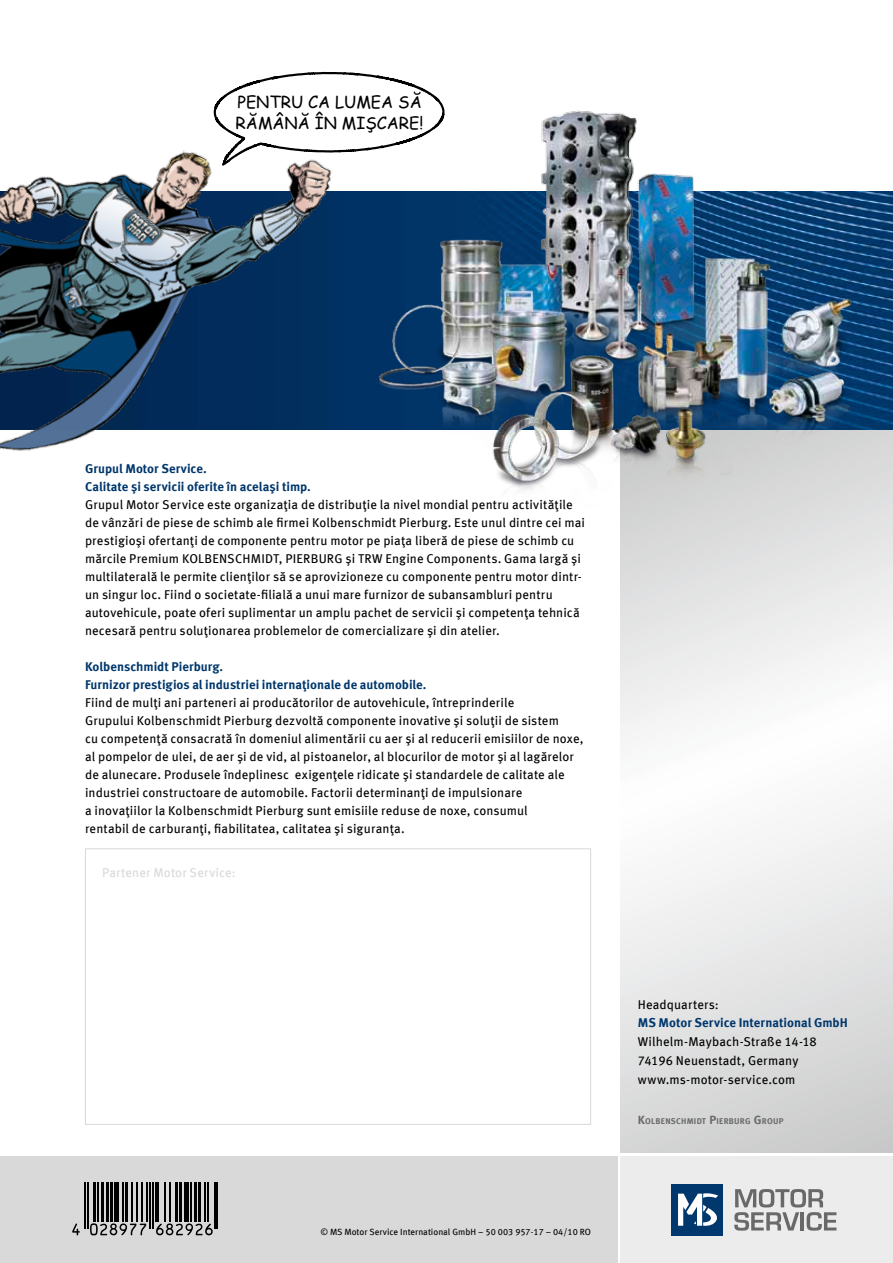
<style>
.page{position:relative;width:893px;height:1263px;background:#fff}
.page>*{position:absolute;margin:0;border:0;box-sizing:border-box;transform-origin:0 0}
.t1{font:16.5px/21px "Comic Sans MS";color:#000}
.t2{font:12.75px/18px "Meta OFC";letter-spacing:.01em;color:#000}
.t3{font:700 12.75px/18px "Meta OFC";color:#00376c}
.t4{font:12.75px "Meta OFC";letter-spacing:.01em;color:#d9d9da}
.t5{font:9px "Meta OFC";color:#000}
.t6{font:700 8.4px "Meta OFC";letter-spacing:.03em;color:#696969}
.s1{font-size:12px}
</style>
<div class="page">
<div style="left:0;top:1157px;width:617px;height:106px;background:#d9d9da"></div>
<div style="left:621px;top:1157px;width:272px;height:106px;background:#ececec"></div>
<div style="left:672px;top:1184px;width:51px;height:51px;background:#00376c"></div>
<svg style="left:678px;top:1193px;width:40px;height:33px"></svg>
<svg style="left:734px;top:1189px;width:102px;height:42px"></svg>
<div style="left:85px;top:848px;width:506px;height:277px;background:#fff;border:1px solid #d9d9da"></div>
<svg style="left:621px;top:523px;width:272px;height:629px"></svg>
<svg style="left:375px;top:75px;width:53px;height:16px"></svg>
<img style="left:375px;top:91px;width:518px;height:432px">
<img style="left:0;top:71px;width:375px;height:380px">
<svg style="left:72px;top:1223px;width:8px;height:12px"></svg>
<hr style="left:85px;top:1182px;width:1px;height:47px;background:#000">
<hr style="left:88px;top:1182px;width:1px;height:47px;background:#000">
<hr style="left:93px;top:1182px;width:3px;height:40px;background:#000">
<hr style="left:97px;top:1182px;width:2px;height:40px;background:#000">
<hr style="left:101px;top:1182px;width:3px;height:40px;background:#000">
<hr style="left:106px;top:1182px;width:3px;height:40px;background:#000">
<hr style="left:110px;top:1182px;width:3px;height:40px;background:#000">
<hr style="left:114px;top:1182px;width:4px;height:40px;background:#000">
<hr style="left:123px;top:1182px;width:1px;height:40px;background:#000">
<hr style="left:125px;top:1182px;width:3px;height:40px;background:#000">
<hr style="left:131px;top:1182px;width:1px;height:40px;background:#000">
<hr style="left:137px;top:1182px;width:1px;height:40px;background:#000">
<svg style="left:90px;top:1223px;width:56px;height:12px"></svg>
<hr style="left:141px;top:1182px;width:1px;height:40px;background:#000">
<hr style="left:147px;top:1182px;width:1px;height:40px;background:#000">
<hr style="left:149px;top:1182px;width:2px;height:47px;background:#000">
<hr style="left:152px;top:1182px;width:1px;height:47px;background:#000">
<hr style="left:155px;top:1182px;width:1px;height:40px;background:#000">
<hr style="left:158px;top:1182px;width:1px;height:40px;background:#000">
<hr style="left:165px;top:1182px;width:1px;height:40px;background:#000">
<hr style="left:169px;top:1182px;width:1px;height:40px;background:#000">
<hr style="left:175px;top:1182px;width:2px;height:40px;background:#000">
<hr style="left:179px;top:1182px;width:3px;height:40px;background:#000">
<div style="left:184px;top:1182px;width:5px;height:40px;background:#000"></div>
<hr style="left:190px;top:1182px;width:1px;height:40px;background:#000">
<hr style="left:194px;top:1182px;width:3px;height:40px;background:#000">
<hr style="left:198px;top:1182px;width:3px;height:40px;background:#000">
<svg style="left:156px;top:1223px;width:57px;height:12px"></svg>
<hr style="left:204px;top:1182px;width:1px;height:40px;background:#000">
<hr style="left:207px;top:1182px;width:1px;height:40px;background:#000">
<hr style="left:214px;top:1182px;width:1px;height:47px;background:#000">
<hr style="left:217px;top:1182px;width:1px;height:47px;background:#000">
<p class="t1" style="left:236px;top:91px;width:189px">PENTRU CA LUMEA SĂ<br>RĂMÂNĂ ÎN MIŞCARE!</p>
<p class="t3" style="left:85px;top:460px;width:227px">Grupul Motor Service.<br>Calitate şi servicii oferite în acelaşi timp.</p>
<p class="t2" style="left:85px;top:496px;width:502px">Grupul Motor Service este organizaţia de distribuţie la nivel mondial pentru activităţile de vânzări de piese de schimb ale firmei Kolbenschmidt Pierburg. Este unul dintre cei mai prestigioşi ofertanţi de componente pentru motor pe piaţa liberă de piese de schimb cu mărcile Premium KOLBENSCHMIDT, PIERBURG şi TRW Engine Components. Gama largă şi multilaterală le permite clienţilor să se aprovizioneze cu componente pentru motor dintr&shy;un singur loc. Fiind o societate-filială a unui mare furnizor de subansambluri pentru autovehicule, poate oferi suplimentar un amplu pachet de servicii şi competenţa tehnică necesară pentru soluţionarea problemelor de comercializare şi din atelier.</p>
<p class="t3" style="left:85px;top:658px;width:343px">Kolbenschmidt Pierburg.<br>Furnizor prestigios al industriei internaţionale de automobile.</p>
<p class="t2" style="left:85px;top:694px;width:500px">Fiind de mulţi ani parteneri ai producătorilor de autovehicule, întreprinderile<br>Grupului Kolbenschmidt Pierburg dezvoltă componente inovative şi soluţii de sistem<br>cu competenţă consacrată în domeniul alimentării cu aer şi al reducerii emisiilor de noxe, al pompelor de ulei, de aer şi de vid, al pistoanelor, al blocurilor de motor şi al lagărelor de alunecare. Produsele îndeplinesc exigenţele ridicate şi standardele de calitate ale industriei constructoare de automobile. Factorii determinanţi de impulsionare<br>a inovaţiilor la Kolbenschmidt Pierburg sunt emisiile reduse de noxe, consumul<br>rentabil de carburanţi, fiabilitatea, calitatea şi siguranţa.</p>
<p class="t4" style="left:102px;top:865px;width:135px">Partener Motor Service:</p>
<p class="t5" style="left:320px;top:1226px;width:272px">© MS Motor Service International GmbH – 50 003 957-17 – 04/10 RO</p>
<p class="t2" style="left:638px;top:995px;width:83px">Headquarters:</p>
<p class="t3" style="left:638px;top:1014px;width:211px">MS Motor Service International GmbH</p>
<p class="t2" style="left:638px;top:1032px;width:180px;line-height:18.8px">Wilhelm-Maybach-Straße 14-18<br>74196 Neuenstadt, Germany www.ms-motor-service.com</p>
<p class="t6" style="left:638px;top:1116px;width:147px"><span class="s1">K</span>OLBENSCHMIDT <span class="s1">P</span>IERBURG <span class="s1">G</span> ROUP</p>
</div>
